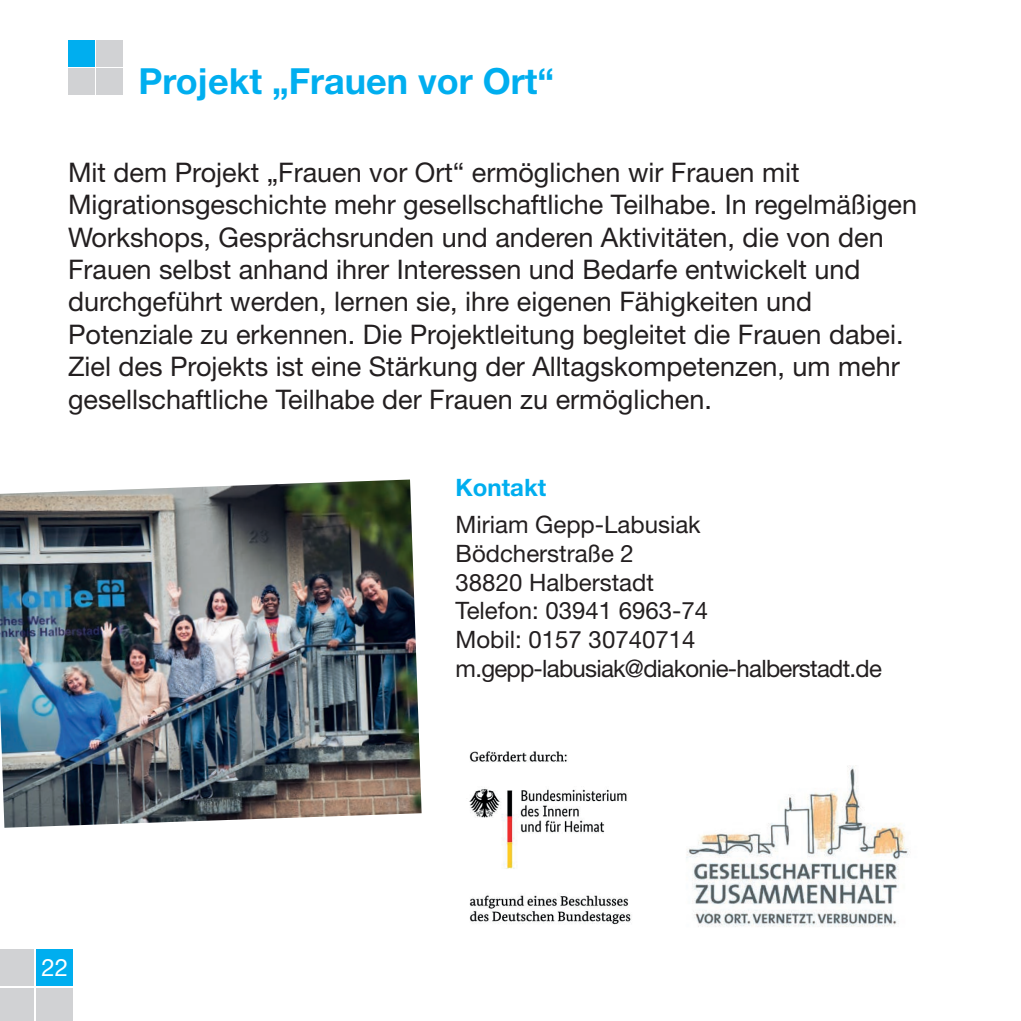
<style>
.page{position:relative;width:1021px;height:1021px;background:#fff}
.page>*{position:absolute;margin:0;border:0;box-sizing:border-box;transform-origin:0 0}
.t1{font:700 36px "Helvetica Neue LT Std";color:#00aeef}
.t2{font:27px/32.4px "Helvetica Neue LT Std";color:#231f20}
.t3{font:24px/28.8px "Helvetica Neue LT Std";color:#231f20}
.t4{font:700 24px "Helvetica Neue LT Std";color:#00aeef}
.t5{font:24px "Helvetica Neue LT Std";color:#fff}
</style>
<div class="page">
<div style="left:0;top:948px;width:34px;height:37px;background:#d1d2d4"></div>
<div style="left:0;top:987px;width:34px;height:33px;background:#d1d2d4"></div>
<div style="left:36px;top:948px;width:37px;height:37px;background:#00aeef"></div>
<div style="left:36px;top:987px;width:37px;height:33px;background:#d1d2d4"></div>
<img style="left:469px;top:751px;width:162px;height:174px">
<img style="left:686px;top:765px;width:222px;height:162px">
<img style="left:0;top:479px;width:421px;height:348px">
<div style="left:68px;top:40px;width:26px;height:26px;background:#00aeef"></div>
<div style="left:68px;top:68px;width:26px;height:26px;background:#d1d2d4"></div>
<div style="left:96px;top:40px;width:27px;height:26px;background:#d1d2d4"></div>
<div style="left:96px;top:68px;width:27px;height:26px;background:#d1d2d4"></div>
<h1 class="t1" style="left:139px;top:59px;width:417px">Projekt „Frauen vor Ort“</h1>
<p class="t2" style="left:68px;top:155px;width:850px">Mit dem Projekt „Frauen vor Ort“ ermöglichen wir Frauen mit Migrationsgeschichte mehr gesellschaftliche Teilhabe. In regelmäßigen Workshops, Gesprächsrunden und anderen Aktivitäten, die von den Frauen selbst anhand ihrer Interessen und Bedarfe entwickelt und durchgeführt werden, lernen sie, ihre eigenen Fähigkeiten und Potenziale zu erkennen. Die Projektleitung begleitet die Frauen dabei.<br>Ziel des Projekts ist eine Stärkung der Alltagskompetenzen, um mehr gesellschaftliche Teilhabe der Frauen zu ermöglichen.</p>
<p class="t5" style="left:41px;top:953px;width:28px">22</p>
<p class="t4" style="left:455px;top:472px;width:92px">Kontakt</p>
<p class="t3" style="left:455px;top:509px;width:428px">Miriam Gepp-Labusiak<br>Bödcherstraße 2<br>38820 Halberstadt<br>Telefon: 03941 6963-74<br>Mobil: 0157 30740714 m.gepp-labusiak@diakonie-halberstadt.de</p>
</div>
